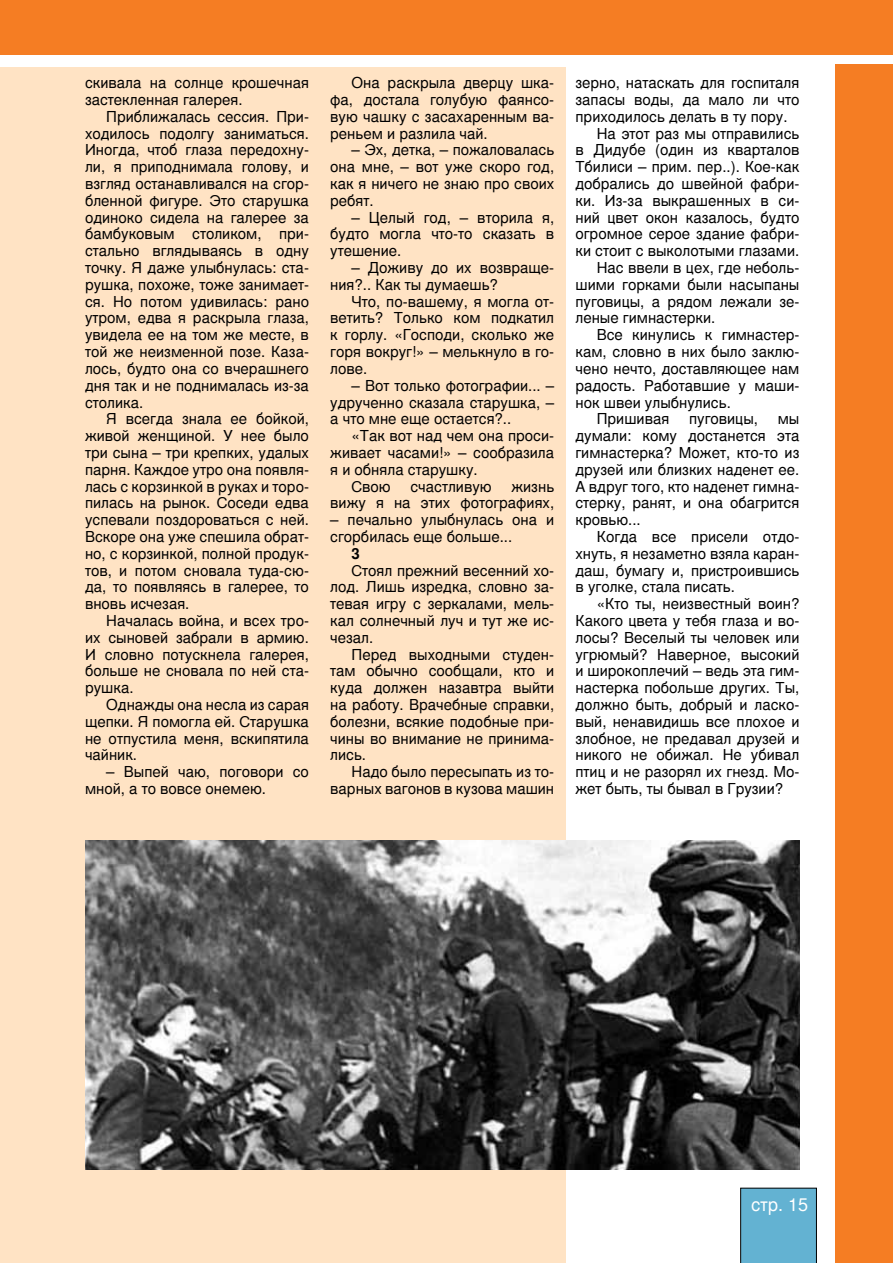
<style>
.page{position:relative;width:893px;height:1263px;background:#fff}
.page>*{position:absolute;margin:0;border:0;box-sizing:border-box;transform-origin:0 0}
.t1{font:18px "Nimbus San LCY";color:#fff}
.t2{font:15px/16.8px "Nimbus San LCY";color:#000;text-align:justify}
.t3{font:700 15px "Nimbus San LCY";color:#000}
</style>
<div class="page">
<div style="left:835px;top:64px;width:58px;height:1199px;background:#f57d23"></div>
<div style="left:0;top:68px;width:565px;height:1195px;background:#ffe3c4"></div>
<div style="left:0;top:0;width:893px;height:54px;background:#f57d23"></div>
<div style="left:740px;top:1188px;width:77px;height:75px;background:#63b2d2"></div>
<img style="left:85px;top:841px;width:714px;height:328px">
<p class="t2" style="left:85px;top:74px;width:225px">скивала на солнце крошечная застекленная галерея.</p>
<p class="t2" style="left:85px;top:108px;width:225px;text-indent:21px">П риближалась сессия. П ри&shy;ходилось подолгу заниматься.<br>И ногда, чтоб глаза передохну&shy;ли, я приподнимала голову, и взгляд останавливался на сгор&shy;бленной фигуре. Это старушка одиноко сидела на галерее за бамбуковым столиком, при&shy;стально вглядываясь в одну точку. Я даже улыбнулась: ста&shy;рушка, похоже, тоже занимает&shy;ся. Но потом удивилась: рано утром, едва я раскрыла глаза, увидела ее на том же месте, в той же неизменной позе. Каза&shy;лось, будто она со вчерашнего дня так и не поднималась из-за столика.</p>
<p class="t2" style="left:85px;top:410px;width:225px;text-indent:21px">Я всегда знала ее бойкой, живой женщиной. У нее было три сына – три крепких, удалых парня. Каждое утро она появля&shy;лась с корзинкой в руках и торо&shy;пилась на рынок. Соседи едва успевали поздороваться с ней.<br>Вскоре она уже спешила обрат&shy;но, с корзинкой, полной продук&shy;тов, и потом сновала туда-сю&shy;да, то появляясь в галерее, то вновь исчезая.</p>
<p class="t2" style="left:85px;top:612px;width:225px;text-indent:21px">Н ачалась война, и всех тро&shy;их сыновей забрали в армию.<br>И словно потускнела галерея, больше не сновала по ней ста&shy;рушка.</p>
<p class="t2" style="left:85px;top:696px;width:225px;text-indent:21px">Однажды она несла из сарая щепки. Я помогла ей. Старушка не отпустила меня, вскипятила чайник.</p>
<p class="t2" style="left:85px;top:763px;width:225px;text-indent:21px">– Выпей чаю, поговори со мной, а то вовсе онемею.</p>
<p class="t2" style="left:330px;top:74px;width:225px;text-indent:21px">Она раскрыла дверцу шка&shy;фа, достала голубую фаянсо&shy;вую чашку с засахаренным ва&shy;реньем и разлила чай.</p>
<p class="t2" style="left:330px;top:142px;width:225px;text-indent:21px">– Эх, детка, – пожаловалась она мне, – вот уже скоро год, как я ничего не знаю про своих ребят.</p>
<p class="t2" style="left:330px;top:209px;width:225px;text-indent:21px">– Целый год, – вторила я, будто могла что-то сказать в утешение.</p>
<p class="t2" style="left:330px;top:259px;width:225px;text-indent:21px">– Доживу до их возвраще&shy;ния?.. Как ты думаешь?</p>
<p class="t2" style="left:330px;top:293px;width:225px;text-indent:21px">Что, по-вашему, я могла от&shy;ветить? Только ком подкатил к горлу. «Господи, сколько же горя вокруг!» – мелькнуло в го&shy;лове.</p>
<p class="t2" style="left:330px;top:377px;width:225px;text-indent:21px">– Вот только фотографии... – удрученно сказала старушка, – а что мне еще остается?..</p>
<p class="t2" style="left:351px;top:427px;width:204px">«Так вот над чем она проси-</p>
<p class="t2" style="left:330px;top:444px;width:225px">живает часами!» – сообразила</p>
<p class="t2" style="left:330px;top:461px;width:149px">я и обняла старушку.</p>
<p class="t2" style="left:351px;top:478px;width:41px">Свою</p>
<p class="t2" style="left:410px;top:478px;width:83px">счастливую</p>
<p class="t2" style="left:330px;top:478px;width:225px;text-align:right">жизнь<br>вижу я на этих фотографиях,</p>
<p class="t2" style="left:330px;top:511px;width:225px">– печально улыбнулась она и сгорбилась еще больше...</p>
<p class="t3" style="left:351px;top:545px;width:10px">3</p>
<p class="t2" style="left:330px;top:562px;width:225px;text-indent:21px">Стоял прежний весенний хо&shy;лод. Лишь изредка, словно за&shy;тевая игру с зеркалами, мель&shy;кал солнечный луч и тут же ис&shy;чезал.</p>
<p class="t2" style="left:330px;top:646px;width:225px;text-indent:21px">Перед выходными студен&shy;там обычно сообщали, кто и куда должен назавтра выйти на работу. Врачебные справки, болезни, всякие подобные при&shy;чины во внимание не принима&shy;лись.</p>
<p class="t2" style="left:330px;top:763px;width:225px;text-align:right">Надо было пересыпать из то&shy;варных вагонов в кузова машин</p>
<p class="t2" style="left:575px;top:74px;width:225px">зерно, натаскать для госпиталя</p>
<p class="t2" style="left:575px;top:91px;width:225px">запасы воды, да мало ли что</p>
<p class="t2" style="left:575px;top:108px;width:214px">приходилось делать в ту пору.</p>
<p class="t2" style="left:597px;top:125px;width:204px">На этот раз мы отправились</p>
<p class="t2" style="left:575px;top:142px;width:225px">в Дидубе (один из кварталов</p>
<p class="t2" style="left:575px;top:158px;width:225px">Тбилиси – прим. пер..). Кое-как</p>
<p class="t2" style="left:575px;top:175px;width:225px">добрались до швейной фабри-</p>
<p class="t2" style="left:575px;top:192px;width:225px">ки. Из-за выкрашенных в си-</p>
<p class="t2" style="left:575px;top:209px;width:225px">ний цвет окон казалось, будто</p>
<p class="t2" style="left:575px;top:226px;width:225px">огромное серое здание фабри-</p>
<p class="t2" style="left:575px;top:242px;width:225px">ки стоит с выколотыми глазами.</p>
<p class="t2" style="left:597px;top:259px;width:204px">Н ас ввели в цех, где неболь-</p>
<p class="t2" style="left:575px;top:276px;width:225px">шими горками были насыпаны</p>
<p class="t2" style="left:575px;top:293px;width:225px">пуговицы, а рядом лежали зе-</p>
<p class="t2" style="left:575px;top:310px;width:141px">леные гимнастерки.</p>
<p class="t2" style="left:597px;top:326px;width:204px">Все кинулись к гимнастер-</p>
<p class="t2" style="left:575px;top:343px;width:225px">кам, словно в них было заклю-</p>
<p class="t2" style="left:575px;top:360px;width:225px">чено нечто, доставляющее нам</p>
<p class="t2" style="left:575px;top:377px;width:225px">радость. Работавшие у маши-</p>
<p class="t2" style="left:575px;top:394px;width:157px">нок швеи улыбнулись.</p>
<p class="t2" style="left:597px;top:410px;width:74px">Пришивая</p>
<p class="t2" style="left:689px;top:410px;width:70px">пуговицы,</p>
<p class="t2" style="left:575px;top:410px;width:225px;text-indent:202px">мы думали: кому достанется эта гимнастерка? Может, кто-то из друзей или близких наденет ее.<br>А вдруг того, кто наденет гимна&shy;стерку, ранят, и она обагрится кровью...</p>
<p class="t2" style="left:575px;top:528px;width:225px;text-indent:21px">Когда все присели отдо&shy;хнуть, я незаметно взяла каран&shy;даш, бумагу и, пристроившись в уголке, стала писать.</p>
<p class="t2" style="left:575px;top:595px;width:225px;text-indent:21px">«Кто ты, неизвестный воин?<br>Какого цвета у тебя глаза и во&shy;лосы? Веселый ты человек или угрюмый? Наверное, высокий и широкоплечий – ведь эта гим&shy;настерка побольше других. Ты, должно быть, добрый и ласко&shy;вый, ненавидишь все плохое и злобное, не предавал друзей и никого не обижал. Не убивал птиц и не разорял их гнезд. Мо&shy;жет быть, ты бывал в Грузии?</p>
<p class="t1" style="left:751px;top:1194px;width:59px">стр. 15</p>
</div>
